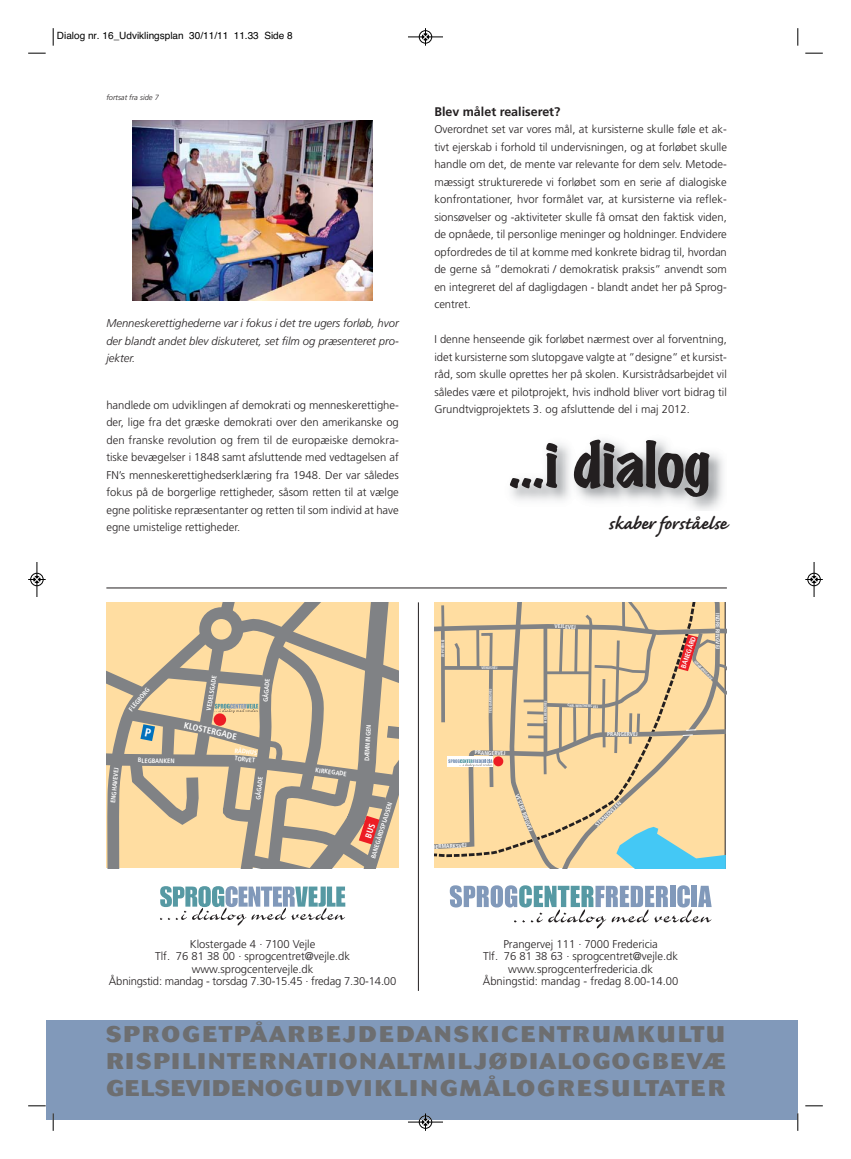
<style>
.page{position:relative;width:851px;height:1159px;background:#fff}
.page>*{position:absolute;margin:0;border:0;box-sizing:border-box;transform-origin:0 0}
.t1{font:800 22.5px/27px "Cosmos";letter-spacing:.075em;color:#6d6e70;text-align:justify}
.t2{font:700 22.5px "Caflisch Script";color:#231f20}
.t3{font:700 12.5px "Frutiger";color:#231f20}
.t4{font:300 11.25px/17.5px "Frutiger";color:#231f20;text-align:justify}
.t5{font:italic 300 11.25px/17.5px "Frutiger";color:#231f20;text-align:justify}
.t6{font:10px "Helvetica";color:#000}
.t7{font:700 condensed 8.75px "Frutiger";color:#fff}
.t8{font:italic 300 7.5px "Frutiger";color:#231f20}
.t9{font:700 condensed 7px "Frutiger";color:#fff}
.t10{font:700 condensed 6.5px/7.8px "Frutiger";color:#fff}
.t11{font:700 condensed 5.62px "Frutiger";color:#fff}
.t12{font:700 condensed 3.75px "Frutiger";color:#fff}
</style>
<div class="page">
<div style="left:46px;top:1020px;width:751px;height:100px;background:#8199ba"></div>
<svg style="left:160px;top:886px;width:185px;height:39px"></svg>
<svg style="left:434px;top:602px;width:292px;height:266px;background:#e4cc9d"></svg>
<svg style="left:449px;top:885px;width:262px;height:43px"></svg>
<hr style="left:418px;top:602px;width:1px;height:389px;background:#231f20">
<hr style="left:106px;top:587px;width:620px;height:1px;background:#231f20">
<img style="left:132px;top:120px;width:240px;height:180px">
<img style="left:511px;top:442px;width:212px;height:68px">
<svg style="left:509px;top:443px;width:48px;height:46px"></svg>
<svg style="left:565px;top:439px;width:144px;height:58px"></svg>
<svg style="left:53px;top:28px;width:1px;height:18px"></svg>
<svg style="left:28px;top:53px;width:18px;height:1px"></svg>
<svg style="left:797px;top:28px;width:1px;height:18px"></svg>
<svg style="left:805px;top:53px;width:17px;height:1px"></svg>
<svg style="left:53px;top:1113px;width:1px;height:18px"></svg>
<svg style="left:28px;top:1105px;width:18px;height:1px"></svg>
<svg style="left:797px;top:1113px;width:1px;height:18px"></svg>
<svg style="left:805px;top:1105px;width:17px;height:1px"></svg>
<div style="left:419px;top:30px;width:13px;height:14px;border:1px solid #fff;border-radius:50%"></div>
<hr style="left:408px;top:37px;width:35px;height:1px;background:#000">
<div style="left:419px;top:30px;width:13px;height:13px;border:1px solid #000;border-radius:50%"></div>
<svg style="left:422px;top:28px;width:6px;height:18px"></svg>
<hr style="left:408px;top:1122px;width:35px;height:1px;background:#000">
<div style="left:419px;top:1115px;width:13px;height:13px;border:1px solid #000;border-radius:50%"></div>
<svg style="left:422px;top:1113px;width:6px;height:18px"></svg>
<div style="left:30px;top:573px;width:14px;height:13px;border:1px solid #fff;border-radius:50%"></div>
<hr style="left:37px;top:562px;width:1px;height:35px;background:#000">
<div style="left:30px;top:573px;width:13px;height:13px;border:1px solid #000;border-radius:50%"></div>
<svg style="left:28px;top:576px;width:18px;height:7px"></svg>
<hr style="left:813px;top:562px;width:1px;height:35px;background:#000">
<div style="left:807px;top:573px;width:13px;height:13px;border:1px solid #000;border-radius:50%"></div>
<svg style="left:805px;top:576px;width:17px;height:7px"></svg>
<svg style="left:106px;top:602px;width:293px;height:266px;background:#cdb895"></svg>
<p class="t6" style="left:57px;top:32px;width:237px">Dialog nr. 16_Udviklingsplan 30/11/11 11.33 Side 8</p>
<p class="t8" style="left:106px;top:95px;width:54px">fortsat fra side 7</p>
<p class="t5" style="left:106px;top:315px;width:294px">Menneskerettighederne var i fokus i det tre ugers forløb, hvor der blandt andet blev diskuteret, set film og præsenteret pro&shy;jekter.</p>
<p class="t4" style="left:106px;top:397px;width:294px">handlede om udviklingen af demokrati og menneskerettighe&shy;der, lige fra det græske demokrati over den amerikanske og den franske revolution og frem til de europæiske demokra&shy;tiske bevægelser i 1848 samt afsluttende med vedtagelsen af FN’s menneskerettighedserklæring fra 1948. Der var således fokus på de borgerlige rettigheder, såsom retten til at vælge egne politiske repræsentanter og retten til som individ at have egne umistelige rettigheder.</p>
<p class="t10" style="left:127px;top:708px;width:30px;rotate:-50deg">FLEGBORG</p>
<p class="t10" style="left:138px;top:757px;width:38px;rotate:1deg">BLEGBANKEN</p>
<p class="t10" style="left:205px;top:710px;width:37px;rotate:-80deg">VEDELSGADE</p>
<p class="t7" style="left:185px;top:722px;width:55px;rotate:12deg">KLOSTERGADE</p>
<p class="t10" style="left:262px;top:702px;width:25px;rotate:-85deg">GÅGADE</p>
<p class="t10" style="left:235px;top:747px;width:24px;rotate:7deg">RÅDHUS<br>TORVET</p>
<p class="t10" style="left:110px;top:802px;width:37px;rotate:-84deg">ENGHAVEVEJ</p>
<p class="t10" style="left:255px;top:799px;width:25px;rotate:-84deg">GÅGADE</p>
<p class="t10" style="left:316px;top:767px;width:33px;rotate:7deg">KIRKEGADE</p>
<p class="t10" style="left:363px;top:761px;width:38px;rotate:-87deg">DÆMNINGEN</p>
<p class="t10" style="left:370px;top:857px;width:60px;rotate:-73deg">BANEGÅRDSPLADSEN</p>
<p class="t4" style="left:109px;top:938px;width:289px;line-height:12.5px;text-align:center">Klostergade 4 · 7100 Vejle<br>Tlf. 76 81 38 00 · sprogcentret@vejle.dk www.sprogcentervejle.dk<br>Åbningstid: mandag - torsdag 7.30-15.45 · fredag 7.30-14.00</p>
<p class="t3" style="left:434px;top:106px;width:127px">Blev målet realiseret?</p>
<p class="t4" style="left:434px;top:121px;width:294px">Overordnet set var vores mål, at kursisterne skulle føle et ak&shy;tivt ejerskab i forhold til undervisningen, og at forløbet skulle handle om det, de mente var relevante for dem selv. Metode&shy;mæssigt strukturerede vi forløbet som en serie af dialogiske konfrontationer, hvor formålet var, at kursisterne via reflek&shy;sionsøvelser og -aktiviteter skulle få omsat den faktisk viden, de opnåede, til personlige meninger og holdninger. Endvidere opfordredes de til at komme med konkrete bidrag til, hvordan de gerne så ”demokrati / demokratisk praksis” anvendt som en integreret del af dagligdagen - blandt andet her på Sprog&shy;centret.</p>
<p class="t4" style="left:434px;top:331px;width:294px">I denne henseende gik forløbet nærmest over al forventning, idet kursisterne som slutopgave valgte at ”designe” et kursist - råd, som skulle oprettes her på skolen. Kursistrådsarbejdet vil således være et pilotprojekt, hvis indhold bliver vort bidrag til Grundtvigprojektets 3. og afsluttende del i maj 2012.</p>
<h1 class="t2" style="left:608px;top:515px;width:120px">skaber forståelse</h1>
<p class="t12" style="left:441px;top:657px;width:19px;rotate:-90deg">JUPITERVEJ</p>
<p class="t12" style="left:481px;top:666px;width:17px">VENUSVEJ</p>
<p class="t12" style="left:489px;top:712px;width:26px;rotate:-90deg">TEGLVÆRKSVEJ</p>
<p class="t11" style="left:475px;top:750px;width:32px;rotate:2deg">PRANGERVEJ</p>
<p class="t11" style="left:554px;top:624px;width:23px;rotate:2deg">VEJLEVEJ</p>
<p class="t11" style="left:720px;top:613px;width:38px;rotate:90deg">INDRE RINGVEJ</p>
<p class="t12" style="left:695px;top:660px;width:27px;rotate:46deg">JERNBANEGADE</p>
<p class="t12" style="left:567px;top:703px;width:32px;rotate:3deg">CHR. WINTHERS VEJ</p>
<p class="t9" style="left:680px;top:667px;width:35px;rotate:-71deg">BANEGÅRD</p>
<p class="t12" style="left:544px;top:723px;width:24px;rotate:-90deg">HOLBERGSVEJ</p>
<p class="t11" style="left:607px;top:732px;width:32px">PRANGERVEJ</p>
<p class="t11" style="left:432px;top:844px;width:36px;rotate:-2deg">DERMARKSVEJ</p>
<p class="t11" style="left:519px;top:793px;width:40px;rotate:69deg">VESTRE RINGVEJ</p>
<p class="t11" style="left:594px;top:824px;width:35px;rotate:-44deg">STRANDVEJEN</p>
<p class="t4" style="left:482px;top:938px;width:197px;line-height:12.5px;text-align:center">Prangervej 111 · 7000 Fredericia<br>Tlf. 76 81 38 63 · sprogcentret@vejle.dk www.sprogcenterfredericia.dk Åbningstid: mandag - fredag 8.00-14.00</p>
<h1 class="t1" style="left:106px;top:1022px;width:620px">SPROGETPÅARBEJDEDANSKICENTRUMKULTU RISPILINTERNATIONALTMILJØDIALOGOGBEVÆ GELSEVIDENOGUDVIKLINGMÅLOGRESULTATER</h1>
</div>
